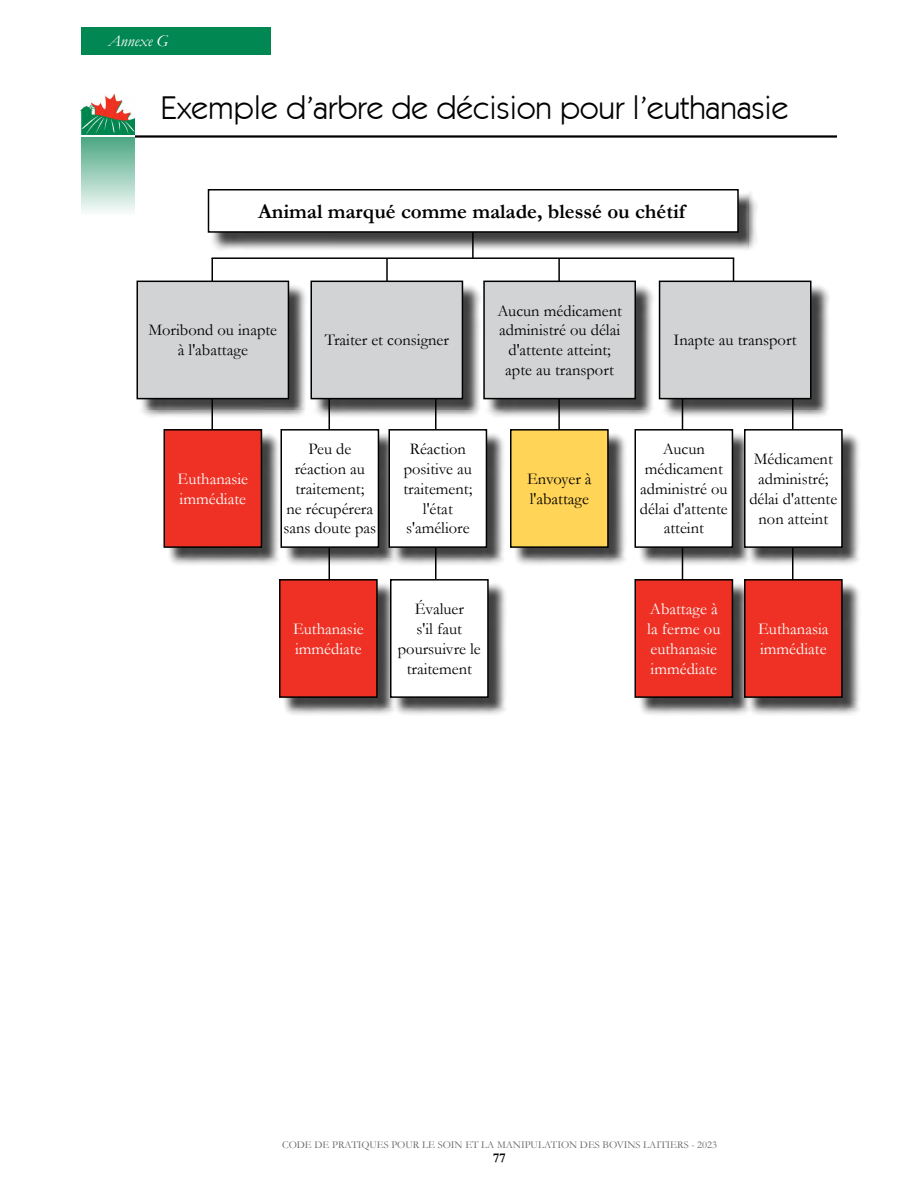
<style>
.page{position:relative;width:918px;height:1188px;background:#fff}
.page>*{position:absolute;margin:0;border:0;box-sizing:border-box;transform-origin:0 0}
.t1{font:33px "ITC Kabel";color:#000}
.t2{font:700 21px "Garamond";color:#000}
.t3{font:16.5px/19.8px "Garamond";color:#000;text-align:center}
.t4{font:16.5px/19.8px "Garamond";color:#fff}
.t5{font:italic 16.5px "Garamond";color:#fff}
.t6{font:700 13.5px "Garamond";color:#000}
.t7{font:10.5px "Garamond";color:#636466}
</style>
<div class="page">
<hr style="left:135px;top:135px;width:702px;height:3px;background:#000">
<div style="left:81px;top:138px;width:54px;height:78px;background:linear-gradient(to bottom,#4da885,#f9fcfb)"></div>
<img style="left:80px;top:95px;width:55px;height:40px">
<div style="left:81px;top:27px;width:190px;height:28px;background:#008752"></div>
<hr style="left:472px;top:229px;width:2px;height:30px;background:#000">
<hr style="left:386px;top:258px;width:2px;height:28px;background:#000">
<svg style="left:733px;top:259px;width:1px;height:22px"></svg>
<hr style="left:212px;top:258px;width:1px;height:192px;background:#000">
<hr style="left:328px;top:390px;width:2px;height:216px;background:#000">
<hr style="left:435px;top:390px;width:1px;height:235px;background:#000">
<hr style="left:682px;top:391px;width:1px;height:199px;background:#000">
<hr style="left:792px;top:390px;width:2px;height:205px;background:#000">
<hr style="left:558px;top:259px;width:2px;height:179px;background:#000">
<div style="left:210px;top:191px;width:547px;height:60px;background:#000;opacity:.75"></div>
<div style="left:208px;top:190px;width:530px;height:42px;background:#fff"></div>
<div style="left:208px;top:189px;width:531px;height:44px;border:2px solid #000"></div>
<div style="left:139px;top:283px;width:169px;height:135px;background:#000;opacity:.75"></div>
<div style="left:137px;top:281px;width:151px;height:118px;background:#d1d3d4"></div>
<div style="left:136px;top:281px;width:153px;height:118px;border:2px solid #000"></div>
<div style="left:313px;top:283px;width:169px;height:135px;background:#000;opacity:.75"></div>
<div style="left:311px;top:281px;width:151px;height:118px;background:#d1d3d4"></div>
<div style="left:310px;top:281px;width:153px;height:118px;border:2px solid #000"></div>
<div style="left:485px;top:283px;width:169px;height:135px;background:#000;opacity:.75"></div>
<div style="left:484px;top:281px;width:151px;height:118px;background:#d1d3d4"></div>
<div style="left:483px;top:281px;width:153px;height:118px;border:2px solid #000"></div>
<div style="left:661px;top:283px;width:169px;height:135px;background:#000;opacity:.75"></div>
<div style="left:660px;top:281px;width:151px;height:118px;background:#d1d3d4"></div>
<div style="left:659px;top:281px;width:153px;height:118px;border:2px solid #000"></div>
<div style="left:166px;top:431px;width:115px;height:135px;background:#000;opacity:.75"></div>
<div style="left:164px;top:430px;width:97px;height:117px;background:#ee3124"></div>
<div style="left:164px;top:429px;width:98px;height:119px;border:2px solid #000"></div>
<div style="left:283px;top:431px;width:115px;height:135px;background:#000;opacity:.75"></div>
<div style="left:281px;top:430px;width:97px;height:117px;background:#fff"></div>
<div style="left:280px;top:429px;width:99px;height:119px;border:2px solid #000"></div>
<div style="left:391px;top:431px;width:115px;height:135px;background:#000;opacity:.75"></div>
<div style="left:389px;top:430px;width:97px;height:117px;background:#fff"></div>
<div style="left:388px;top:429px;width:99px;height:119px;border:2px solid #000"></div>
<div style="left:512px;top:431px;width:115px;height:135px;background:#000;opacity:.75"></div>
<div style="left:511px;top:430px;width:97px;height:117px;background:#ffd457"></div>
<div style="left:510px;top:429px;width:99px;height:119px;border:2px solid #000"></div>
<div style="left:637px;top:431px;width:115px;height:135px;background:#000;opacity:.75"></div>
<div style="left:635px;top:430px;width:97px;height:117px;background:#fff"></div>
<div style="left:634px;top:429px;width:99px;height:119px;border:2px solid #000"></div>
<div style="left:746px;top:431px;width:115px;height:135px;background:#000;opacity:.75"></div>
<div style="left:745px;top:430px;width:97px;height:117px;background:#fff"></div>
<div style="left:744px;top:429px;width:99px;height:119px;border:2px solid #000"></div>
<div style="left:281px;top:581px;width:115px;height:135px;background:#000;opacity:.75"></div>
<div style="left:280px;top:580px;width:97px;height:117px;background:#ee3124"></div>
<div style="left:279px;top:579px;width:99px;height:119px;border:2px solid #000"></div>
<div style="left:392px;top:581px;width:115px;height:135px;background:#000;opacity:.75"></div>
<div style="left:391px;top:580px;width:97px;height:117px;background:#fff"></div>
<div style="left:390px;top:579px;width:99px;height:119px;border:2px solid #000"></div>
<div style="left:637px;top:581px;width:115px;height:135px;background:#000;opacity:.75"></div>
<div style="left:635px;top:580px;width:97px;height:117px;background:#ee3124"></div>
<div style="left:634px;top:579px;width:99px;height:119px;border:2px solid #000"></div>
<div style="left:746px;top:581px;width:115px;height:135px;background:#000;opacity:.75"></div>
<div style="left:745px;top:580px;width:97px;height:117px;background:#ee3124"></div>
<div style="left:744px;top:579px;width:99px;height:119px;border:2px solid #000"></div>
<hr style="left:212px;top:257px;width:522px;height:2px;background:#000">
<p class="t5" style="left:108px;top:29px;width:62px">Annexe G</p>
<h1 class="t1" style="left:160px;top:89px;width:629px">Exemple d’arbre de décision pour l’euthanasie</h1>
<p class="t2" style="left:258px;top:197px;width:429px">Animal marqué comme malade, blessé ou chétif</p>
<p class="t3" style="left:148px;top:320px;width:130px">Moribond ou inapte à l'abattage</p>
<p class="t3" style="left:325px;top:330px;width:126px">Traiter et consigner</p>
<p class="t3" style="left:497px;top:300px;width:126px">Aucun médicament administré ou délai d'attente atteint; apte au transport</p>
<p class="t3" style="left:674px;top:330px;width:125px">Inapte au transport</p>
<p class="t4" style="left:178px;top:468px;width:72px">Euthanasie immédiate</p>
<p class="t3" style="left:283px;top:439px;width:94px">Peu de réaction au traitement;<br>ne récupérera sans doute pas</p>
<p class="t3" style="left:403px;top:439px;width:70px">Réaction positive au traitement; l'état s'améliore</p>
<p class="t3" style="left:527px;top:468px;width:66px;text-align:left">Envoyer à l'abattage</p>
<p class="t3" style="left:640px;top:439px;width:90px">Aucun médicament administré ou délai d'attente atteint</p>
<p class="t3" style="left:749px;top:449px;width:90px">Médicament administré; délai d'attente non atteint</p>
<p class="t4" style="left:293px;top:618px;width:72px">Euthanasie immédiate</p>
<p class="t3" style="left:398px;top:599px;width:84px">Évaluer<br>s'il faut poursuivre le traitement</p>
<p class="t4" style="left:647px;top:599px;width:75px">Abattage à la ferme ou euthanasie immédiate</p>
<p class="t4" style="left:758px;top:618px;width:72px">Euthanasia immédiate</p>
<p class="t7" style="left:282px;top:1137px;width:436px">CODE DE PRATIQUES POUR LE SOIN ET LA MANIPULATION DES BOVINS LAITIERS - 2023</p>
<p class="t6" style="left:493px;top:1149px;width:14px">77</p>
</div>
